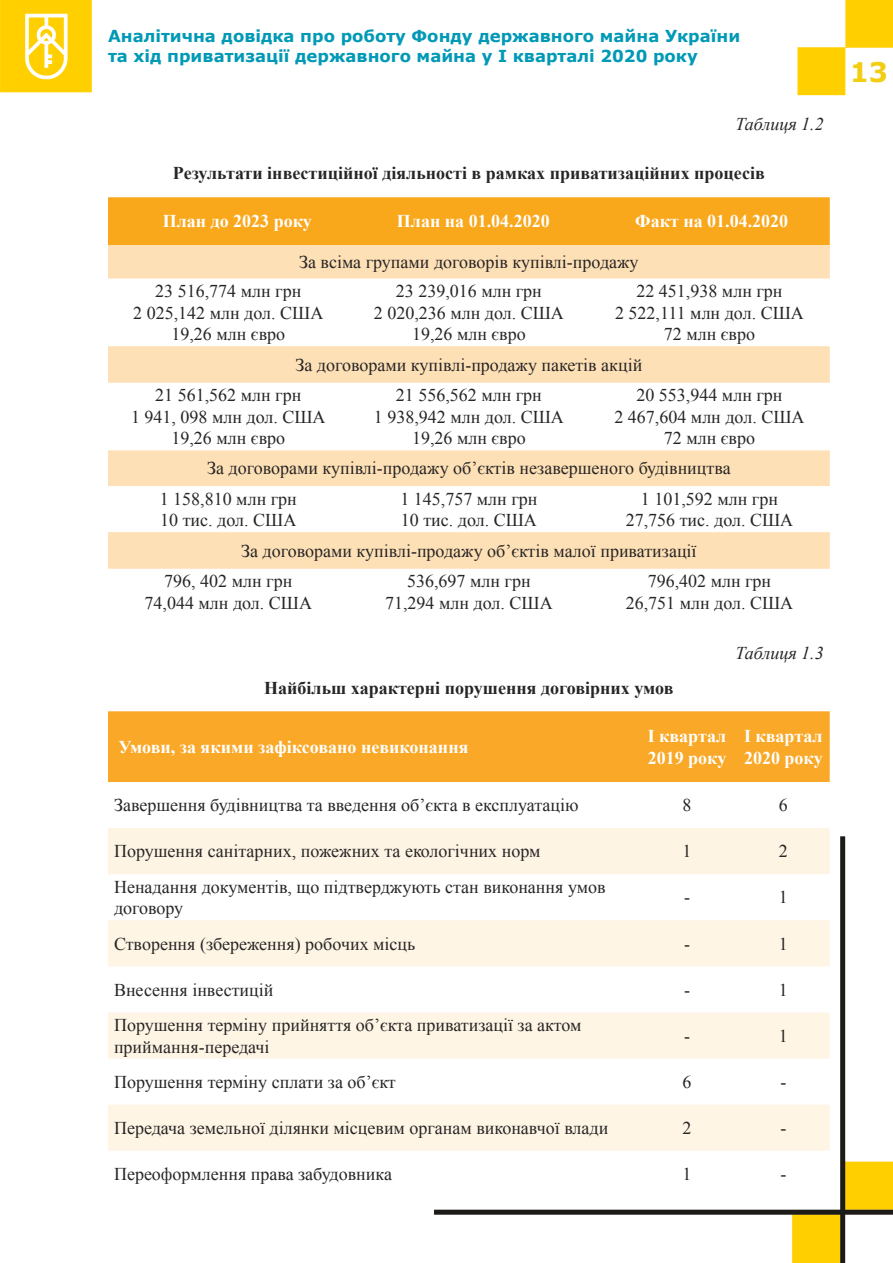
<style>
.page{position:relative;width:893px;height:1263px;background:#fff}
.page>*{position:absolute;margin:0;border:0;box-sizing:border-box;transform-origin:0 0}
.t1{font:700 27px "Verdana";color:#f3cd11}
.t2{font:18px/21.6px "Times New Roman";color:#272525}
.t3{font:700 18px/21.6px "Times New Roman";color:#fff}
.t4{font:700 18px "Times New Roman";color:#272525}
.t5{font:italic 18px "Times New Roman";color:#272525}
.t6{font:700 16.5px/19.8px "Verdana";color:#0099b6}
</style>
<div class="page">
<img style="left:0;top:0;width:893px;height:1263px">
<svg style="left:892px;top:448px;width:1px;height:446px"></svg>
<div style="left:108px;top:197px;width:722px;height:48px;background:#f9a71b"></div>
<svg style="left:108px;top:245px;width:722px;height:324px"></svg>
<div style="left:108px;top:711px;width:722px;height:71px;background:#faa827"></div>
<div style="left:108px;top:828px;width:722px;height:46px;background:#fef4e4"></div>
<svg style="left:108px;top:920px;width:722px;height:231px;fill:#fef5e5"></svg>
<p class="t6" style="left:108px;top:26px;width:634px">Аналітична довідка про роботу Фонду державного майна України та хід приватизації державного майна у І кварталі 2020 року</p>
<p class="t5" style="left:736px;top:112px;width:90px">Таблиця 1.2</p>
<p class="t4" style="left:173px;top:161px;width:593px">Результати інвестиційної діяльності в рамках приватизаційних процесів</p>
<p class="t3" style="left:163px;top:210px;width:151px">План до 2023 року</p>
<p class="t3" style="left:397px;top:210px;width:154px">План на 01.04.2020</p>
<p class="t3" style="left:635px;top:210px;width:155px">Факт на 01.04.2020</p>
<p class="t2" style="left:299px;top:251px;width:341px">За всіма групами договорів купівлі-продажу</p>
<p class="t2" style="left:155px;top:280px;width:148px">23 516,774 млн грн</p>
<p class="t2" style="left:133px;top:301px;width:192px">2 025,142 млн дол. США</p>
<p class="t2" style="left:171px;top:323px;width:115px">19,26 млн євро</p>
<p class="t2" style="left:636px;top:280px;width:148px">22 451,938 млн грн</p>
<p class="t2" style="left:615px;top:301px;width:190px">2 522,111 млн дол. США</p>
<p class="t2" style="left:664px;top:323px;width:93px">72 млн євро</p>
<p class="t2" style="left:295px;top:354px;width:348px">За договорами купівлі-продажу пакетів акцій</p>
<p class="t2" style="left:155px;top:384px;width:148px">21 561,562 млн грн</p>
<p class="t2" style="left:131px;top:406px;width:196px">1 941, 098 млн дол. США</p>
<p class="t2" style="left:171px;top:427px;width:115px">19,26 млн євро</p>
<p class="t2" style="left:396px;top:280px;width:148px">23 239,016 млн грн</p>
<p class="t2" style="left:374px;top:301px;width:192px">2 020,236 млн дол. США</p>
<p class="t2" style="left:412px;top:323px;width:115px">19,26 млн євро</p>
<p class="t2" style="left:636px;top:384px;width:148px">20 553,944 млн грн</p>
<p class="t2" style="left:614px;top:406px;width:192px">2 467,604 млн дол. США</p>
<p class="t2" style="left:664px;top:427px;width:93px">72 млн євро</p>
<p class="t2" style="left:207px;top:457px;width:525px">За договорами купівлі-продажу об’єктів незавершеного будівництва</p>
<p class="t2" style="left:160px;top:487px;width:139px">1 158,810 млн грн</p>
<p class="t2" style="left:160px;top:509px;width:138px">10 тис. дол. США</p>
<p class="t2" style="left:396px;top:384px;width:148px">21 556,562 млн грн</p>
<p class="t2" style="left:374px;top:406px;width:192px">1 938,942 млн дол. США</p>
<p class="t2" style="left:412px;top:427px;width:115px">19,26 млн євро</p>
<p class="t2" style="left:641px;top:487px;width:139px">1 101,592 млн грн</p>
<p class="t2" style="left:626px;top:509px;width:169px">27,756 тис. дол. США</p>
<p class="t2" style="left:241px;top:540px;width:457px">За договорами купівлі-продажу об’єктів малої приватизації</p>
<p class="t2" style="left:164px;top:570px;width:130px">796, 402 млн грн</p>
<p class="t2" style="left:144px;top:592px;width:169px">74,044 млн дол. США</p>
<p class="t2" style="left:400px;top:487px;width:139px">1 145,757 млн грн</p>
<p class="t2" style="left:401px;top:509px;width:138px">10 тис. дол. США</p>
<p class="t2" style="left:648px;top:570px;width:125px">796,402 млн грн</p>
<p class="t2" style="left:626px;top:592px;width:169px">26,751 млн дол. США</p>
<p class="t5" style="left:735px;top:640px;width:90px">Таблиця 1.3</p>
<p class="t4" style="left:264px;top:676px;width:411px">Найбільш характерні порушення договірних умов</p>
<p class="t2" style="left:407px;top:570px;width:125px">536,697 млн грн</p>
<p class="t2" style="left:385px;top:592px;width:169px">71,294 млн дол. США</p>
<p class="t3" style="left:118px;top:736px;width:351px">Умови, за якими зафіксовано невиконання</p>
<p class="t3" style="left:648px;top:725px;width:80px">I квартал<br>2019 року</p>
<p class="t3" style="left:744px;top:725px;width:80px">I квартал<br>2020 року</p>
<p class="t2" style="left:114px;top:794px;width:466px">Завершення будівництва та введення об’єкта в експлуатацію</p>
<p class="t2" style="left:682px;top:794px;width:10px">8</p>
<p class="t2" style="left:779px;top:794px;width:10px">6</p>
<p class="t2" style="left:114px;top:840px;width:428px">Порушення санітарних, пожежних та екологічних норм</p>
<p class="t2" style="left:682px;top:840px;width:10px">1</p>
<p class="t2" style="left:779px;top:840px;width:10px">2</p>
<p class="t2" style="left:114px;top:875px;width:493px">Ненадання документів, що підтверджують стан виконання умов договору</p>
<p class="t2" style="left:684px;top:886px;width:7px">-</p>
<p class="t2" style="left:779px;top:886px;width:10px">1</p>
<p class="t2" style="left:114px;top:932px;width:303px">Створення (збереження) робочих місць</p>
<p class="t2" style="left:684px;top:932px;width:7px">-</p>
<p class="t2" style="left:779px;top:932px;width:10px">1</p>
<p class="t2" style="left:114px;top:978px;width:161px">Внесення інвестицій</p>
<p class="t2" style="left:684px;top:978px;width:7px">-</p>
<p class="t2" style="left:779px;top:978px;width:10px">1</p>
<p class="t2" style="left:114px;top:1014px;width:469px">Порушення терміну прийняття об’єкта приватизації за актом приймання-передачі</p>
<p class="t2" style="left:684px;top:1025px;width:7px">-</p>
<p class="t2" style="left:779px;top:1025px;width:10px">1</p>
<p class="t2" style="left:114px;top:1071px;width:283px">Порушення терміну сплати за об’єкт</p>
<p class="t2" style="left:682px;top:1071px;width:10px">6</p>
<p class="t2" style="left:780px;top:1071px;width:7px">-</p>
<p class="t2" style="left:114px;top:1117px;width:496px">Передача земельної ділянки місцевим органам виконавчої влади</p>
<p class="t2" style="left:682px;top:1117px;width:10px">2</p>
<p class="t2" style="left:780px;top:1117px;width:7px">-</p>
<p class="t2" style="left:114px;top:1163px;width:279px">Переоформлення права забудовника</p>
<p class="t2" style="left:682px;top:1163px;width:10px">1</p>
<p class="t2" style="left:780px;top:1163px;width:7px">-</p>
<h1 class="t1" style="left:850px;top:53px;width:40px">13</h1>
</div>
